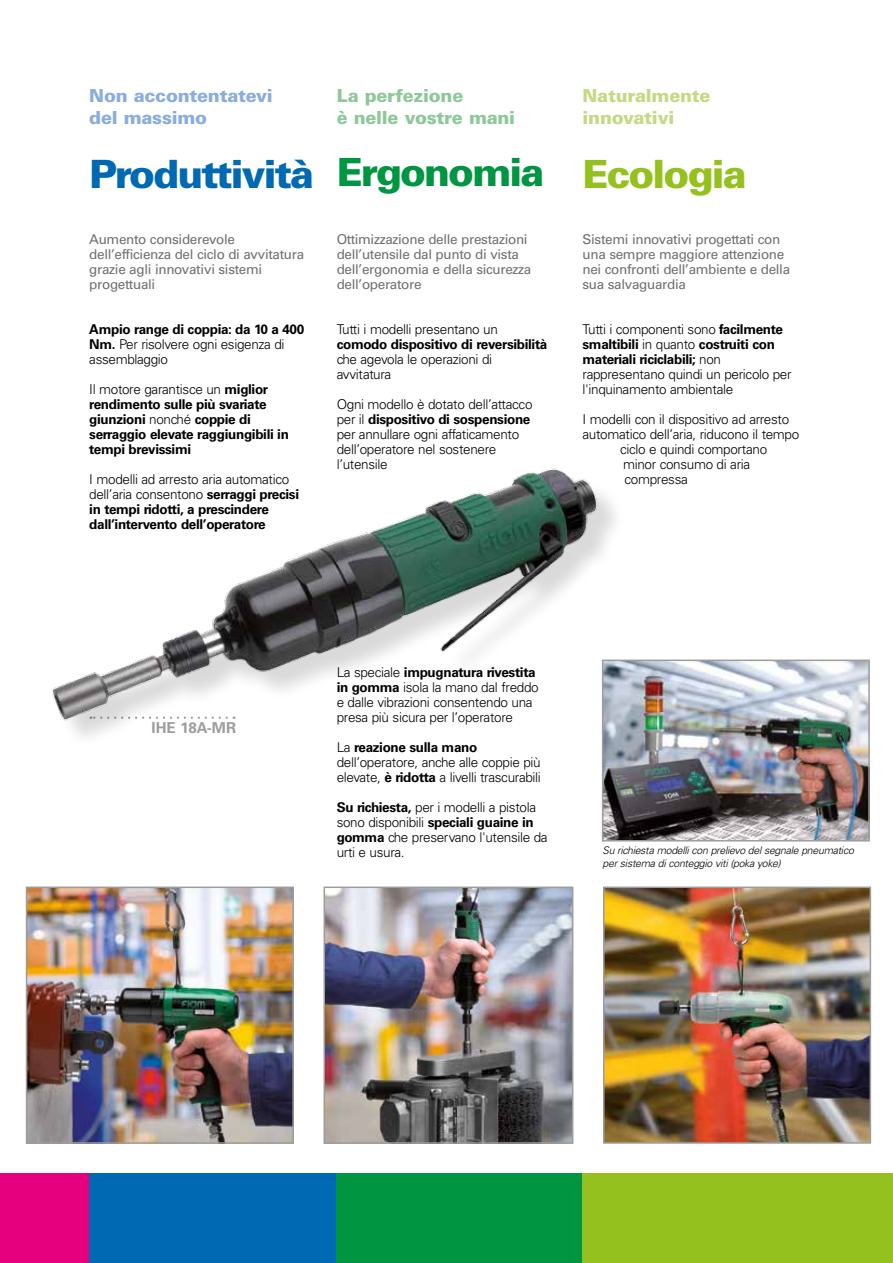
<style>
.page{position:relative;width:893px;height:1263px;background:#fff}
.page>*{position:absolute;margin:0;border:0;box-sizing:border-box;transform-origin:0 0}
.t1{font:900 39px "Univers LT Std";letter-spacing:-.05em;color:#0069b4}
.t2{font:900 18px/21.6px "Univers LT Std";letter-spacing:-.015em;color:#8ec89a}
.t3{font:900 18px/21.6px "Univers LT Std";letter-spacing:-.015em;color:#8baddc}
.t4{font:900 18px/21.6px "Univers LT Std";letter-spacing:-.015em;color:#c5d984}
.t5{font:700 15px "Univers LT Std";color:#9d9d9c}
.t6{font:300 13.5px/15px "Univers LT Std";letter-spacing:-.025em;color:#000}
.t7{font:13.5px/15px "Univers LT Std";letter-spacing:-.025em;color:#706f6f}
.t8{font:700 13.5px/15px "Univers LT Std";letter-spacing:-.025em;color:#000}
.t9{font:italic 300 10.5px/13.5px "Univers LT Std";letter-spacing:-.025em;color:#000}
.s1{color:#009641}
.s2{color:#95c11f}
.s3{font-weight:700}
.s4{font-weight:300}
</style>
<div class="page">
<div style="left:0;top:1174px;width:89px;height:89px;background:#e6007d"></div>
<div style="left:89px;top:1174px;width:247px;height:89px;background:#0069b4"></div>
<div style="left:336px;top:1174px;width:247px;height:89px;background:#009641"></div>
<div style="left:583px;top:1174px;width:310px;height:89px;background:#95c11f"></div>
<img style="left:326px;top:889px;width:244px;height:252px">
<div style="left:323px;top:886px;width:250px;height:258px;border:2px solid #9d9d9c"></div>
<img style="left:29px;top:889px;width:262px;height:252px">
<div style="left:26px;top:886px;width:268px;height:258px;border:2px solid #9d9d9c"></div>
<img style="left:51px;top:468px;width:564px;height:274px">
<img style="left:606px;top:889px;width:262px;height:252px">
<div style="left:603px;top:886px;width:268px;height:258px;border:2px solid #9d9d9c"></div>
<img style="left:605px;top:662px;width:262px;height:176px">
<div style="left:602px;top:659px;width:268px;height:182px;border:2px solid #9d9d9c"></div>
<h2 class="t2" style="left:337px;top:85px;width:180px">La perfezione<br>è nelle vostre mani</h2>
<h2 class="t3" style="left:89px;top:85px;width:185px">Non accontentatevi del massimo</h2>
<h2 class="t4" style="left:583px;top:85px;width:129px">Naturalmente innovativi</h2>
<h1 class="t1" style="left:89px;top:150px;width:659px">Produttività <span class="s1">Ergonomia</span> <span class="s2">Ecologia</span></h1>
<p class="t7" style="left:89px;top:231px;width:216px">Aumento considerevole dell’efficienza del ciclo di avvitatura grazie agli innovativi sistemi progettuali</p>
<p class="t6" style="left:89px;top:321px;width:217px"><span class="s3">Ampio range di coppia: da 10 a 400<br>Nm.</span> Per risolvere ogni esigenza di assemblaggio</p>
<p class="t8" style="left:89px;top:381px;width:201px"><span class="s4">Il motore garantisce un</span> miglior rendimento sulle più svariate giunzioni <span class="s4">nonché</span> coppie di serraggio elevate raggiungibili in tempi brevissimi</p>
<p class="t8" style="left:89px;top:471px;width:211px"><span class="s4">I modelli ad arresto aria automatico dell’aria consentono</span> serraggi precisi in tempi ridotti, a prescindere dall’intervento dell’operatore</p>
<p class="t7" style="left:337px;top:231px;width:196px">Ottimizzazione delle prestazioni dell’utensile dal punto di vista dell’ergonomia e della sicurezza dell’operatore</p>
<p class="t6" style="left:337px;top:321px;width:163px">Tutti i modelli presentano un</p>
<p class="t8" style="left:337px;top:336px;width:212px">comodo dispositivo di reversibilità</p>
<p class="t6" style="left:337px;top:351px;width:157px">che agevola le operazioni di avvitatura</p>
<p class="t6" style="left:337px;top:396px;width:197px">Ogni modello è dotato dell’attacco per il <span class="s3">dispositivo di sospensione </span>per annullare ogni affaticamento dell’operatore nel sostenere l’utensile</p>
<p class="t7" style="left:583px;top:231px;width:209px">Sistemi innovativi progettati con una sempre maggiore attenzione nei confronti dell’ambiente e della sua salvaguardia</p>
<p class="t6" style="left:583px;top:321px;width:211px">Tutti i componenti sono <span class="s3">facilmente smaltibili</span> in quanto <span class="s3">costruiti con materiali riciclabili;</span> non rappresentano quindi un pericolo per l'inquinamento ambientale</p>
<p class="t6" style="left:583px;top:411px;width:208px">I modelli con il dispositivo ad arresto</p>
<p class="t6" style="left:583px;top:426px;width:218px">automatico dell’aria, riducono il tempo</p>
<p class="t6" style="left:620px;top:441px;width:149px">ciclo e quindi comportano</p>
<p class="t6" style="left:623px;top:456px;width:129px">minor consumo di aria</p>
<p class="t6" style="left:625px;top:471px;width:65px">compressa</p>
<p class="t5" style="left:152px;top:719px;width:86px">IHE 18A-MR</p>
<p class="t6" style="left:337px;top:665px;width:203px">La speciale <span class="s3">impugnatura rivestita in gomma</span> isola la mano dal freddo e dalle vibrazioni consentendo una presa più sicura per l’operatore</p>
<p class="t6" style="left:337px;top:740px;width:206px">La <span class="s3">reazione sulla mano </span>dell’operatore, anche alle coppie più elevate, <span class="s3">è ridotta</span> a livelli trascurabili</p>
<p class="t6" style="left:337px;top:800px;width:213px"><span class="s3">Su richiesta,</span> per i modelli a pistola sono disponibili <span class="s3">speciali guaine in gomma</span> che preservano l'utensile da urti e usura.</p>
<p class="t9" style="left:603px;top:843px;width:253px">Su richiesta modelli con prelievo del segnale pneumatico per sistema di conteggio viti (poka yoke)</p>
</div>
